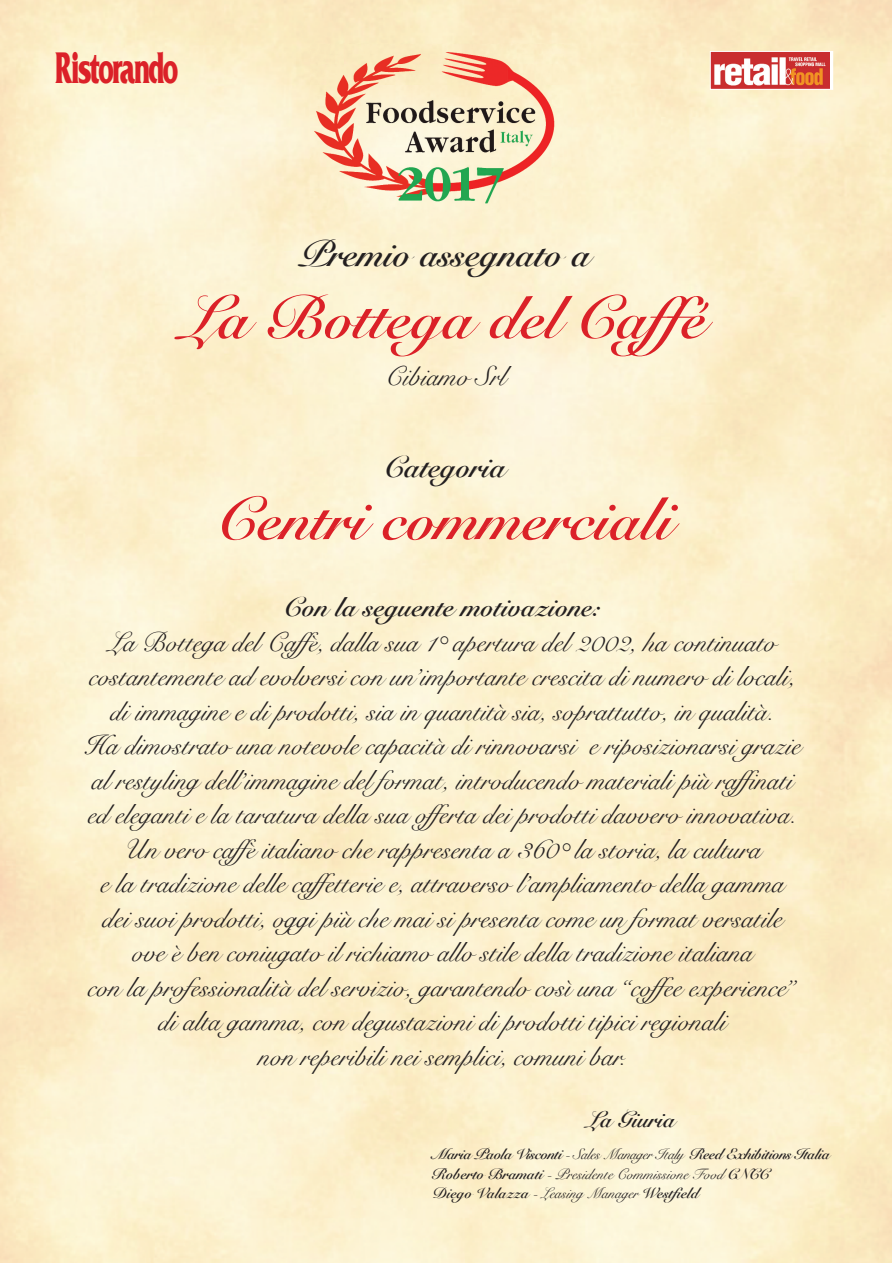
<style>
.page{position:relative;width:892px;height:1263px;background:#fff}
.page>*{position:absolute;margin:0;border:0;box-sizing:border-box;transform-origin:0 0}
.t1{font:700 60px "Snell Roundhand";color:#db2128}
.t2{font:700 46.5px "Friz Quadrata";letter-spacing:-.05em;color:#db2128;scale:.6 1}
.t3{font:700 36px "Snell Roundhand";color:#231f20}
.t4{font:700 30px "Snell Roundhand";color:#231f20}
.t5{font:27px/34.5px "Snell Roundhand";color:#231f20;text-align:center}
.t6{font:700 27px "Snell Roundhand";color:#231f20}
.t7{font:700 22.5px "Snell Roundhand";color:#231f20}
.t8{font:700 15px/19.5px "Snell Roundhand";letter-spacing:-.025em;color:#231f20}
.s1{font-weight:400}
</style>
<div class="page">
<img style="left:310px;top:44px;width:253px;height:170px">
<img style="left:712px;top:53px;width:118px;height:35px">
<div style="left:710px;top:51px;width:123px;height:39px;border:1px solid #fff"></div>
<h2 class="t2" style="left:55px;top:40px;width:207px">Ristorando</h2>
<h3 class="t3" style="left:300px;top:232px;width:292px">Premio assegnato a</h3>
<h1 class="t1" style="left:184px;top:282px;width:558px">La Bottega del Caffé</h1>
<p class="t5" style="left:385px;top:359px;width:122px">Cibiamo Srl</p>
<p class="t4" style="left:384px;top:449px;width:123px">Categoria</p>
<h1 class="t1" style="left:218px;top:483px;width:456px">Centri commerciali</h1>
<p class="t6" style="left:284px;top:591px;width:317px">Con la seguente motivazione:</p>
<p class="t5" style="left:84px;top:625px;width:718px">La Bottega del Caffè, dalla sua 1° apertura del 2002, ha continuato costantemente ad evolversi con un’importante crescita di numero di locali, di immagine e di prodotti, sia in quantità sia, soprattutto, in qualità.<br>Ha dimostrato una notevole capacità di rinnovarsi e riposizionarsi grazie al restyling dell’immagine del format, introducendo materiali più raffinati ed eleganti e la taratura della sua offerta dei prodotti davvero innovativa.<br>Un vero caffè italiano che rappresenta a 360° la storia, la cultura<br>e la tradizione delle caffetterie e, attraverso l’ampliamento della gamma dei suoi prodotti, oggi più che mai si presenta come un format versatile ove è ben coniugato il richiamo allo stile della tradizione italiana<br>con la professionalità del servizio, garantendo così una “coffee experience” di alta gamma, con degustazioni di prodotti tipici regionali<br>non reperibili nei semplici, comuni bar.</p>
<p class="t7" style="left:587px;top:1106px;width:89px">La Giuria</p>
<p class="t8" style="left:433px;top:1145px;width:399px">Maria Paola Visconti <span class="s1">- Sales Manager Italy</span> Reed Exhibitions Italia<br>Roberto Bramati <span class="s1">- Presidente Commissione Food</span> CNCC<br>Diego Valazza <span class="s1">- Leasing Manager</span> Westfield</p>
</div>
